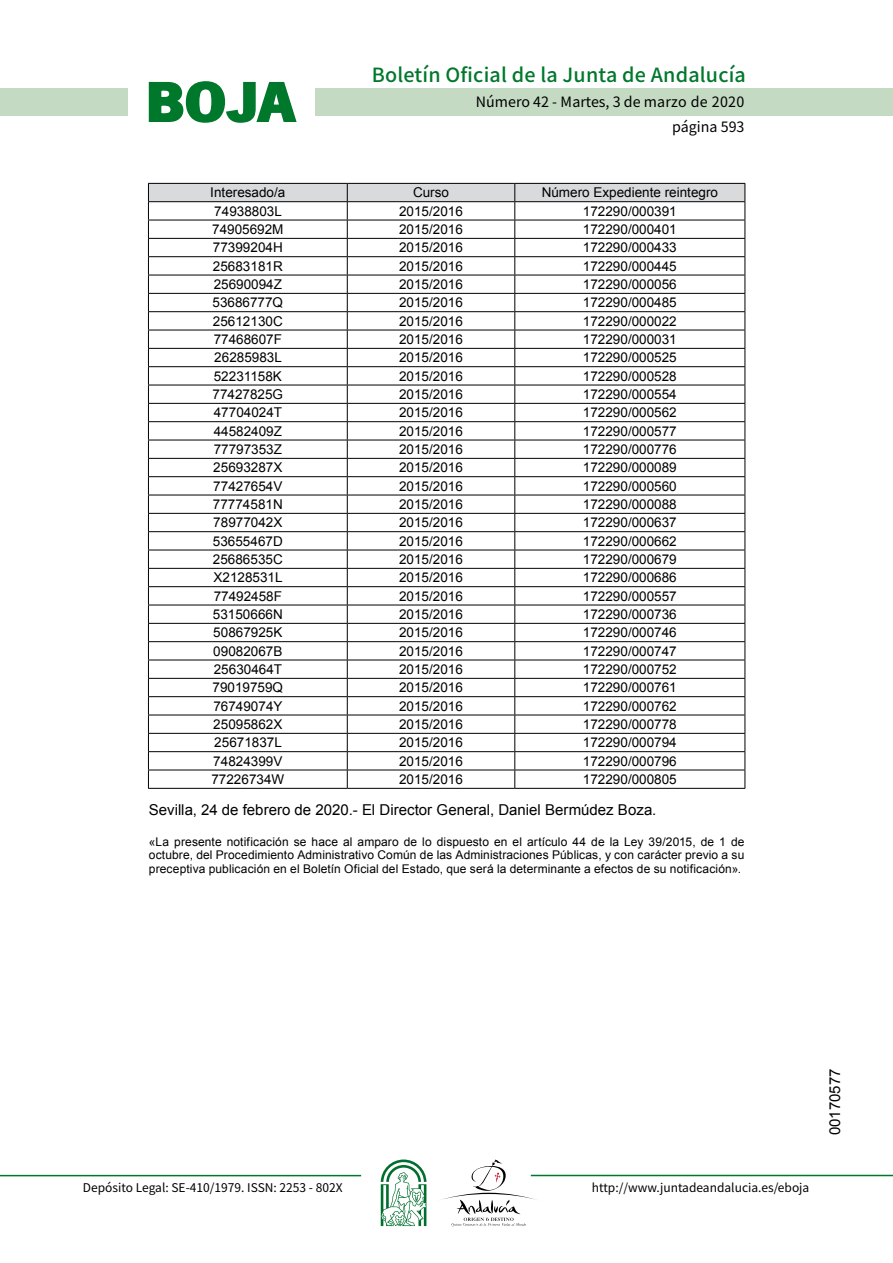
<style>
.page{position:relative;width:893px;height:1263px;background:#fff}
.page>*{position:absolute;margin:0;border:0;box-sizing:border-box;transform-origin:0 0}
.t1{font:700 57.75px "News Got T";color:#00782c;scale:1.14 1}
.t2{font:500 19.5px "Noto Sans HK";letter-spacing:.01em;color:#00782c}
.t3{font:15px "Arial";color:#000}
.t4{font:14.25px/24.5px "Noto Sans HK";color:#000;text-align:right}
.t5{font:13.5px "Arial";color:#000}
.t6{font:12px/13.5px "Arial";letter-spacing:.01em;color:#000;text-align:justify}
.t7{font:12px "Noto Sans HK";color:#000}
</style>
<div class="page">
<div style="left:315px;top:88px;width:577px;height:28px;background:#c5dac3"></div>
<div style="left:0;top:88px;width:128px;height:28px;background:#c5dac3"></div>
<hr style="left:0;top:1175px;width:361px;height:1px;background:#00782c">
<hr style="left:531px;top:1175px;width:361px;height:1px;background:#00782c">
<svg style="left:148px;top:81px;width:149px;height:42px"></svg>
<svg style="left:442px;top:1159px;width:100px;height:67px"></svg>
<svg style="left:381px;top:1160px;width:45px;height:66px"></svg>
<svg style="left:148px;top:183px;width:597px;height:605px"></svg>
<hr style="left:148px;top:788px;width:199px;height:1px;background:#000">
<hr style="left:347px;top:788px;width:168px;height:1px;background:#000">
<hr style="left:515px;top:788px;width:230px;height:1px;background:#000">
<h1 class="t1" style="left:145px;top:68px;width:133px">BOJA</h1>
<h2 class="t2" style="left:372px;top:64px;width:375px">Boletín Oficial de la Junta de Andalucía</h2>
<p class="t4" style="left:476px;top:90px;width:270px">Número 42 - Martes, 3 de marzo de 2020 página 593</p>
<p class="t5" style="left:210px;top:184px;width:77px">Interesado/a</p>
<p class="t5" style="left:413px;top:184px;width:38px">Curso</p>
<p class="t5" style="left:541px;top:184px;width:178px">Número Expediente reintegro</p>
<p class="t5" style="left:214px;top:202px;width:69px">74938803L</p>
<p class="t5" style="left:399px;top:202px;width:65px">2015/2016</p>
<p class="t5" style="left:583px;top:202px;width:95px">172290/000391</p>
<p class="t5" style="left:212px;top:221px;width:73px">74905692M</p>
<p class="t5" style="left:399px;top:221px;width:65px">2015/2016</p>
<p class="t5" style="left:583px;top:221px;width:95px">172290/000401</p>
<p class="t5" style="left:213px;top:239px;width:71px">77399204H</p>
<p class="t5" style="left:399px;top:239px;width:65px">2015/2016</p>
<p class="t5" style="left:583px;top:239px;width:95px">172290/000433</p>
<p class="t5" style="left:213px;top:257px;width:71px">25683181R</p>
<p class="t5" style="left:399px;top:257px;width:65px">2015/2016</p>
<p class="t5" style="left:583px;top:257px;width:95px">172290/000445</p>
<p class="t5" style="left:214px;top:276px;width:70px">25690094Z</p>
<p class="t5" style="left:399px;top:276px;width:65px">2015/2016</p>
<p class="t5" style="left:583px;top:276px;width:95px">172290/000056</p>
<p class="t5" style="left:212px;top:294px;width:72px">53686777Q</p>
<p class="t5" style="left:399px;top:294px;width:65px">2015/2016</p>
<p class="t5" style="left:583px;top:294px;width:95px">172290/000485</p>
<p class="t5" style="left:213px;top:312px;width:71px">25612130C</p>
<p class="t5" style="left:399px;top:312px;width:65px">2015/2016</p>
<p class="t5" style="left:583px;top:312px;width:95px">172290/000022</p>
<p class="t5" style="left:214px;top:331px;width:70px">77468607F</p>
<p class="t5" style="left:399px;top:331px;width:65px">2015/2016</p>
<p class="t5" style="left:583px;top:331px;width:95px">172290/000031</p>
<p class="t5" style="left:214px;top:349px;width:69px">26285983L</p>
<p class="t5" style="left:399px;top:349px;width:65px">2015/2016</p>
<p class="t5" style="left:583px;top:349px;width:95px">172290/000525</p>
<p class="t5" style="left:214px;top:367px;width:70px">52231158K</p>
<p class="t5" style="left:399px;top:367px;width:65px">2015/2016</p>
<p class="t5" style="left:583px;top:367px;width:95px">172290/000528</p>
<p class="t5" style="left:212px;top:386px;width:72px">77427825G</p>
<p class="t5" style="left:399px;top:386px;width:65px">2015/2016</p>
<p class="t5" style="left:583px;top:386px;width:95px">172290/000554</p>
<p class="t5" style="left:214px;top:404px;width:70px">47704024T</p>
<p class="t5" style="left:399px;top:404px;width:65px">2015/2016</p>
<p class="t5" style="left:583px;top:404px;width:95px">172290/000562</p>
<p class="t5" style="left:214px;top:422px;width:70px">44582409Z</p>
<p class="t5" style="left:399px;top:422px;width:65px">2015/2016</p>
<p class="t5" style="left:583px;top:422px;width:95px">172290/000577</p>
<p class="t5" style="left:214px;top:441px;width:70px">77797353Z</p>
<p class="t5" style="left:399px;top:441px;width:65px">2015/2016</p>
<p class="t5" style="left:583px;top:441px;width:95px">172290/000776</p>
<p class="t5" style="left:213px;top:459px;width:71px">25693287X</p>
<p class="t5" style="left:399px;top:459px;width:65px">2015/2016</p>
<p class="t5" style="left:583px;top:459px;width:95px">172290/000089</p>
<p class="t5" style="left:213px;top:477px;width:71px">77427654V</p>
<p class="t5" style="left:399px;top:477px;width:65px">2015/2016</p>
<p class="t5" style="left:583px;top:477px;width:95px">172290/000560</p>
<p class="t5" style="left:213px;top:496px;width:71px">77774581N</p>
<p class="t5" style="left:399px;top:496px;width:65px">2015/2016</p>
<p class="t5" style="left:583px;top:496px;width:95px">172290/000088</p>
<p class="t5" style="left:213px;top:514px;width:71px">78977042X</p>
<p class="t5" style="left:399px;top:514px;width:65px">2015/2016</p>
<p class="t5" style="left:583px;top:514px;width:95px">172290/000637</p>
<p class="t5" style="left:213px;top:532px;width:71px">53655467D</p>
<p class="t5" style="left:399px;top:532px;width:65px">2015/2016</p>
<p class="t5" style="left:583px;top:532px;width:95px">172290/000662</p>
<p class="t5" style="left:213px;top:551px;width:71px">25686535C</p>
<p class="t5" style="left:399px;top:551px;width:65px">2015/2016</p>
<p class="t5" style="left:583px;top:551px;width:95px">172290/000679</p>
<p class="t5" style="left:213px;top:569px;width:71px">X2128531L</p>
<p class="t5" style="left:399px;top:569px;width:65px">2015/2016</p>
<p class="t5" style="left:583px;top:569px;width:95px">172290/000686</p>
<p class="t5" style="left:214px;top:587px;width:70px">77492458F</p>
<p class="t5" style="left:399px;top:587px;width:65px">2015/2016</p>
<p class="t5" style="left:583px;top:587px;width:95px">172290/000557</p>
<p class="t5" style="left:213px;top:606px;width:71px">53150666N</p>
<p class="t5" style="left:399px;top:606px;width:65px">2015/2016</p>
<p class="t5" style="left:583px;top:606px;width:95px">172290/000736</p>
<p class="t5" style="left:213px;top:624px;width:71px">50867925K</p>
<p class="t5" style="left:399px;top:624px;width:65px">2015/2016</p>
<p class="t5" style="left:583px;top:624px;width:95px">172290/000746</p>
<p class="t5" style="left:213px;top:642px;width:71px">09082067B</p>
<p class="t5" style="left:399px;top:642px;width:65px">2015/2016</p>
<p class="t5" style="left:583px;top:642px;width:95px">172290/000747</p>
<p class="t5" style="left:214px;top:661px;width:70px">25630464T</p>
<p class="t5" style="left:399px;top:661px;width:65px">2015/2016</p>
<p class="t5" style="left:583px;top:661px;width:95px">172290/000752</p>
<p class="t5" style="left:212px;top:679px;width:72px">79019759Q</p>
<p class="t5" style="left:399px;top:679px;width:65px">2015/2016</p>
<p class="t5" style="left:583px;top:679px;width:95px">172290/000761</p>
<p class="t5" style="left:213px;top:697px;width:71px">76749074Y</p>
<p class="t5" style="left:399px;top:697px;width:65px">2015/2016</p>
<p class="t5" style="left:583px;top:697px;width:95px">172290/000762</p>
<p class="t5" style="left:213px;top:716px;width:71px">25095862X</p>
<p class="t5" style="left:399px;top:716px;width:65px">2015/2016</p>
<p class="t5" style="left:583px;top:716px;width:95px">172290/000778</p>
<p class="t5" style="left:214px;top:734px;width:69px">25671837L</p>
<p class="t5" style="left:399px;top:734px;width:65px">2015/2016</p>
<p class="t5" style="left:583px;top:734px;width:95px">172290/000794</p>
<p class="t5" style="left:213px;top:752px;width:71px">74824399V</p>
<p class="t5" style="left:399px;top:752px;width:65px">2015/2016</p>
<p class="t5" style="left:583px;top:752px;width:95px">172290/000796</p>
<p class="t5" style="left:211px;top:771px;width:74px">77226734W</p>
<p class="t5" style="left:399px;top:771px;width:65px">2015/2016</p>
<p class="t5" style="left:583px;top:771px;width:95px">172290/000805</p>
<p class="t3" style="left:149px;top:800px;width:509px">Sevilla, 24 de febrero de 2020.- El Director General, Daniel Bermúdez Boza.</p>
<p class="t6" style="left:149px;top:835px;width:597px">«La presente notificación se hace al amparo de lo dispuesto en el artículo 44 de la Ley 39/2015, de 1 de octubre, del Procedimiento Administrativo Común de las Administraciones Públicas, y con carácter previo a su preceptiva publicación en el Boletín Oficial del Estado, que será la determinante a efectos de su notificación».</p>
<p class="t7" style="left:83px;top:1181px;width:261px">Depósito Legal: SE-410/1979. ISSN: 2253 - 802X</p>
<p class="t7" style="left:592px;top:1181px;width:219px">http://www.juntadeandalucia.es/eboja</p>
<p class="t3" style="left:825px;top:1135px;width:68px;rotate:-90deg">00170577</p>
</div>
